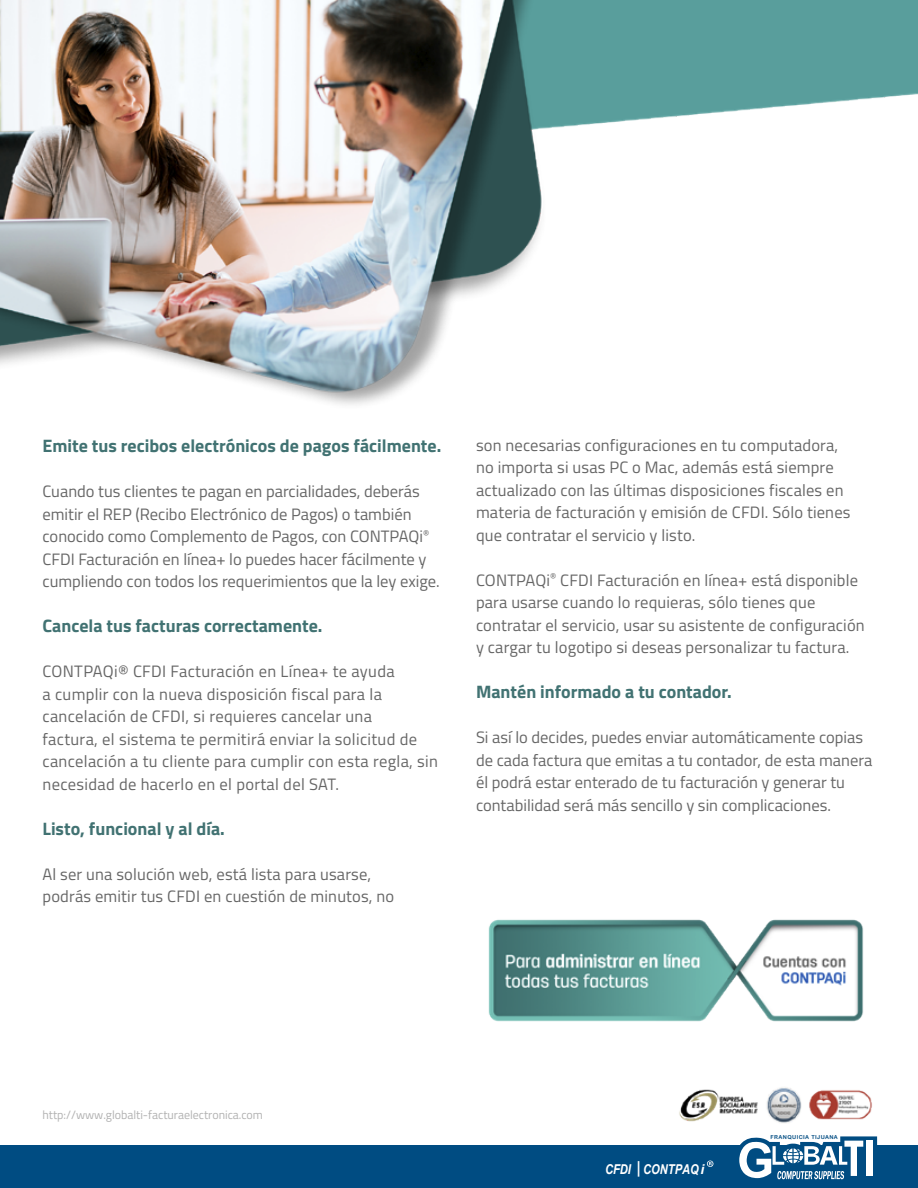
<style>
.page{position:relative;width:918px;height:1188px;background:#fff}
.page>*{position:absolute;margin:0;border:0;box-sizing:border-box;transform-origin:0 0}
.t1{font:700 18px "Titillium Web";color:#417272}
.t2{font:16.5px/22.5px "Titillium Web";letter-spacing:.01em;color:#666}
.t3{font:italic 700 13.65px "Arial Narrow";color:#fff}
.t4{font:12px "Titillium Web";color:#b2b2b2}
.t5{font:5.4px "Arial Rounded MT Bold";letter-spacing:.07em;color:#004c82}
.s1{font-family:"Arial";font-style:normal;font-size:16.5px}
.s2{font-family:"Arial"}
</style>
<div class="page">
<div style="left:0;top:1145px;width:918px;height:43px;background:#004c82"></div>
<img style="left:0;top:0;width:918px;height:405px">
<img style="left:679px;top:1087px;width:193px;height:36px">
<img style="left:488px;top:919px;width:376px;height:103px">
<svg style="left:707px;top:1161px;width:6px;height:6px"></svg>
<svg style="left:739px;top:1136px;width:138px;height:44px"></svg>
<p class="t1" style="left:43px;top:432px;width:400px">Emite tus recibos electrónicos de pagos fácilmente.</p>
<p class="t2" style="left:43px;top:479px;width:399px">Cuando tus clientes te pagan en parcialidades, deberás emitir el REP (Recibo Electrónico de Pagos) o también conocido como Complemento de Pagos, con CONTPAQi<sup>® </sup>CFDI Facturación en línea+ lo puedes hacer fácilmente y cumpliendo con todos los requerimientos que la ley exige.</p>
<p class="t1" style="left:43px;top:612px;width:282px">Cancela tus facturas correctamente.</p>
<p class="t2" style="left:43px;top:659px;width:397px">CONTPAQi® CFDI Facturación en Línea+ te ayuda<br>a cumplir con la nueva disposición fiscal para la cancelación de CFDI, si requieres cancelar una<br>factura, el sistema te permitirá enviar la solicitud de cancelación a tu cliente para cumplir con esta regla, sin necesidad de hacerlo en el portal del SAT.</p>
<p class="t1" style="left:43px;top:815px;width:184px">Listo, funcional y al día.</p>
<p class="t2" style="left:43px;top:862px;width:353px">Al ser una solución web, está lista para usarse, podrás emitir tus CFDI en cuestión de minutos, no</p>
<p class="t2" style="left:476px;top:433px;width:376px">son necesarias configuraciones en tu computadora, no importa si usas PC o Mac, además está siempre actualizado con las últimas disposiciones fiscales en materia de facturación y emisión de CFDI. Sólo tienes que contratar el servicio y listo.</p>
<p class="t2" style="left:476px;top:568px;width:390px">CONTPAQi<sup>®</sup> CFDI Facturación en línea+ está disponible para usarse cuando lo requieras, sólo tienes que contratar el servicio, usar su asistente de configuración y cargar tu logotipo si deseas personalizar tu factura.</p>
<p class="t1" style="left:476px;top:678px;width:257px">Mantén informado a tu contador.</p>
<p class="t2" style="left:476px;top:725px;width:398px">Si así lo decides, puedes enviar automáticamente copias de cada factura que emitas a tu contador, de esta manera él podrá estar enterado de tu facturación y generar tu contabilidad será más sencillo y sin complicaciones.</p>
<p class="t4" style="left:43px;top:1106px;width:222px">http://www.globalti-facturaelectronica.com</p>
<p class="t3" style="left:605px;top:1159px;width:101px">CFDI <span class="s1">|</span> CONTPAQ<span class="s2">i</span></p>
<p class="t5" style="left:771px;top:1134px;width:69px">FRANQUICIA TIJUANA</p>
</div>
